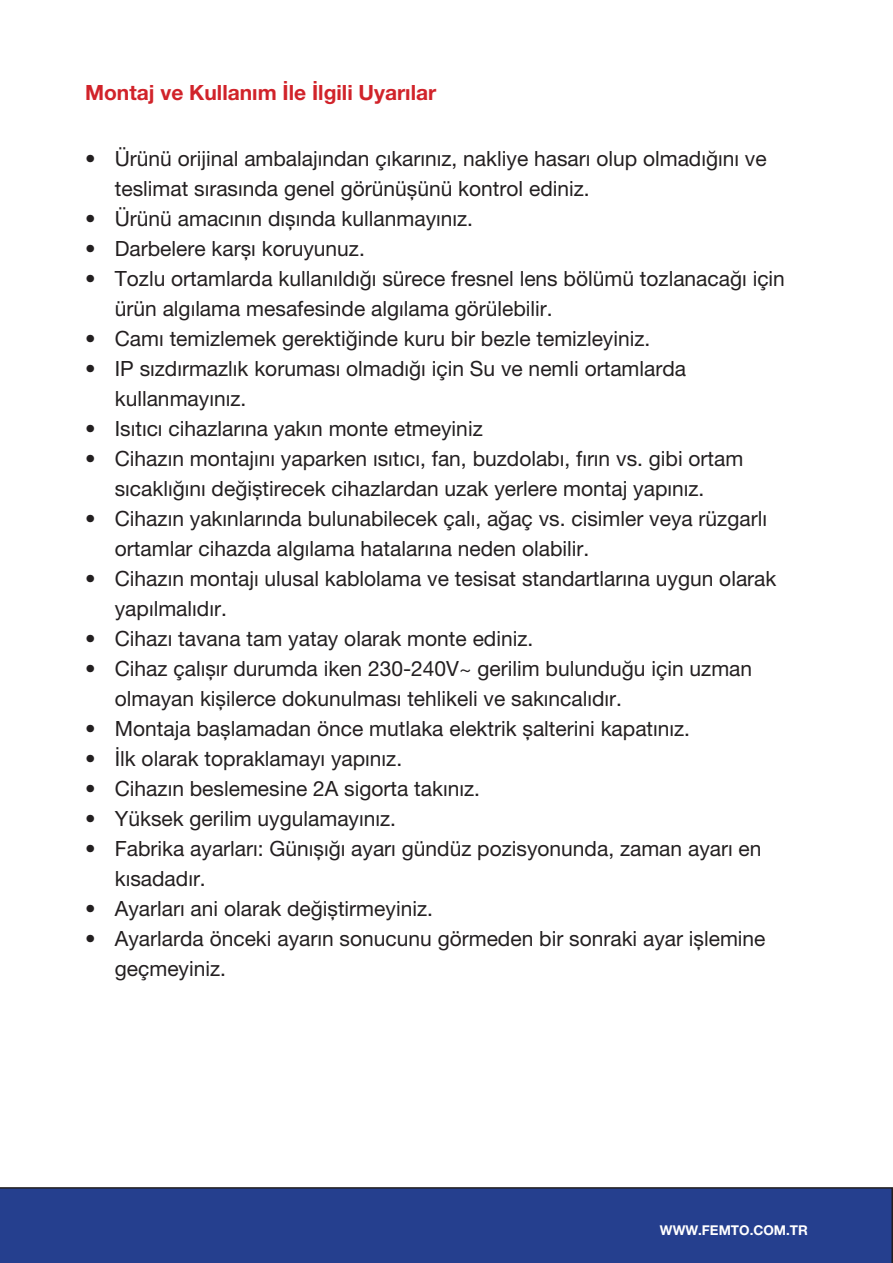
<style>
.page{position:relative;width:893px;height:1263px;background:#fff}
.page>*{position:absolute;margin:0;border:0;box-sizing:border-box;transform-origin:0 0}
.t1{font:21px/30px "Helvetica Neue LT Pro";color:#231f20}
.lead{font:700 21px "Helvetica Neue LT Pro";color:#d1232a}
.t2{font:700 13.5px "Helvetica Neue LT Pro";color:#fff}
</style>
<div class="page">
<div style="left:0;top:1187px;width:893px;height:76px;background:#253f8e"></div>
<p class="lead" style="left:85px;top:79px;width:353px">Montaj ve Kullanım İle İlgili Uyarılar</p>
<p class="t1" style="left:115px;top:143px;width:653px;text-indent:-30px">• Ürünü orijinal ambalajından çıkarınız, nakliye hasarı olup olmadığını ve teslimat sırasında genel görünüşünü kontrol ediniz.</p>
<p class="t1" style="left:85px;top:203px;width:390px">• Ürünü amacının dışında kullanmayınız.</p>
<p class="t1" style="left:85px;top:233px;width:281px">• Darbelere karşı koruyunuz.</p>
<p class="t1" style="left:115px;top:263px;width:672px;text-indent:-30px">• Tozlu ortamlarda kullanıldığı sürece fresnel lens bölümü tozlanacağı için ürün algılama mesafesinde algılama görülebilir.</p>
<p class="t1" style="left:85px;top:323px;width:567px">• Camı temizlemek gerektiğinde kuru bir bezle temizleyiniz.</p>
<p class="t1" style="left:115px;top:353px;width:573px;text-indent:-30px">• IP sızdırmazlık koruması olmadığı için Su ve nemli ortamlarda kullanmayınız.</p>
<p class="t1" style="left:85px;top:413px;width:399px">• Isıtıcı cihazlarına yakın monte etmeyiniz</p>
<p class="t1" style="left:85px;top:443px;width:660px;text-align:center">• Cihazın montajını yaparken ısıtıcı, fan, buzdolabı, fırın vs. gibi ortam sıcaklığını değiştirecek cihazlardan uzak yerlere montaj yapınız.</p>
<p class="t1" style="left:115px;top:503px;width:654px;text-indent:-30px">• Cihazın yakınlarında bulunabilecek çalı, ağaç vs. cisimler veya rüzgarlı ortamlar cihazda algılama hatalarına neden olabilir.</p>
<p class="t1" style="left:115px;top:563px;width:663px;text-indent:-30px">• Cihazın montajı ulusal kablolama ve tesisat standartlarına uygun olarak yapılmalıdır.</p>
<p class="t1" style="left:85px;top:623px;width:450px">• Cihazı tavana tam yatay olarak monte ediniz.</p>
<p class="t1" style="left:115px;top:653px;width:639px;text-indent:-30px">• Cihaz çalışır durumda iken 230-240V~ gerilim bulunduğu için uzman olmayan kişilerce dokunulması tehlikeli ve sakıncalıdır.</p>
<p class="t1" style="left:85px;top:713px;width:607px">• Montaja başlamadan önce mutlaka elektrik şalterini kapatınız.</p>
<p class="t1" style="left:85px;top:743px;width:319px">• İlk olarak topraklamayı yapınız.</p>
<p class="t1" style="left:85px;top:773px;width:396px">• Cihazın beslemesine 2A sigorta takınız.</p>
<p class="t1" style="left:85px;top:803px;width:312px">• Yüksek gerilim uygulamayınız.</p>
<p class="t1" style="left:115px;top:833px;width:648px;text-indent:-30px">• Fabrika ayarları: Günışığı ayarı gündüz pozisyonunda, zaman ayarı en kısadadır.</p>
<p class="t1" style="left:85px;top:893px;width:349px">• Ayarları ani olarak değiştirmeyiniz.</p>
<p class="t1" style="left:115px;top:923px;width:652px;text-indent:-30px">• Ayarlarda önceki ayarın sonucunu görmeden bir sonraki ayar işlemine geçmeyiniz.</p>
<p class="t2" style="left:660px;top:1221px;width:149px">WWW.FEMTO.COM.TR</p>
</div>
